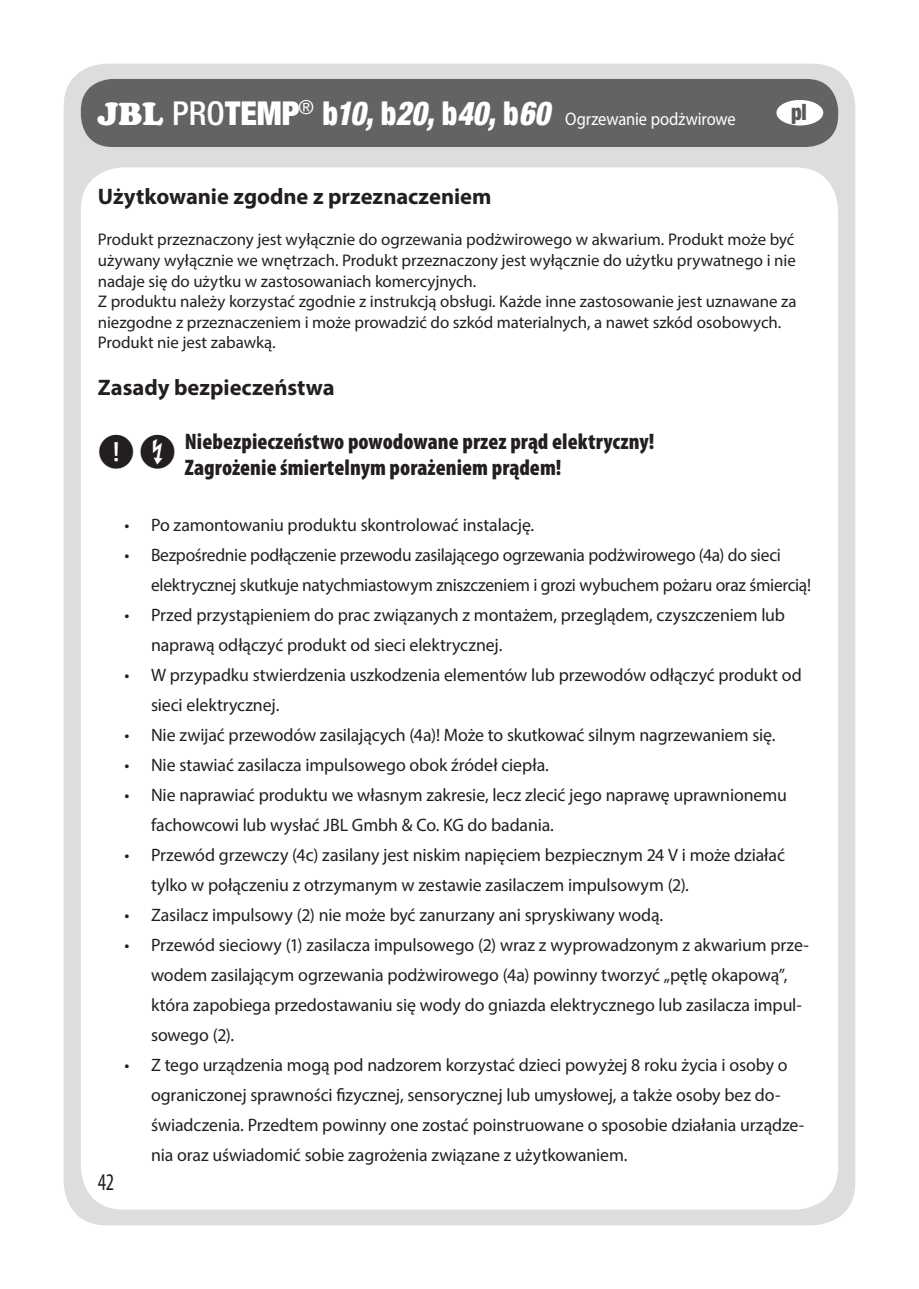
<style>
.page{position:relative;width:919px;height:1289px;background:#fff}
.page>*{position:absolute;margin:0;border:0;box-sizing:border-box;transform-origin:0 0}
.t1{font:condensed 24px "Myriad Pro";color:#231f20;scale:.9 1}
.t2{font:900 condensed 22.5px/25.8px "Myriad Pro";color:#231f20}
.t3{font:700 22.5px "Myriad Pro";color:#231f20}
.t4{font:900 condensed 22.5px "Helvetica Neue LT Pro";color:#57585a;scale:.9 1}
.t5{font:18.15px "Myriad Pro";letter-spacing:-.01em;color:#fff;scale:.91 1}
.t6{font:18px/30px "Myriad Pro";letter-spacing:-.01em;color:#231f20}
.t7{font:16.8px/20.5px "Myriad Pro";letter-spacing:-.005em;color:#231f20}
.s1{font-family:"Cooper";font-weight:900;font-size:33px}
.s2{font-family:"Helvetica Neue LT Pro";font-weight:500;font-stretch:condensed;font-size:33px}
.s3{font-family:"Helvetica Neue LT Pro";font-weight:900;font-stretch:condensed;font-size:33px}
.s4{font-family:"Helvetica Neue LT Pro";font-weight:900;font-style:italic;font-stretch:condensed;font-size:33px}
</style>
<div class="page">
<div style="left:64px;top:64px;width:791px;height:1161px;background:#dcdddf;border-radius:43px"></div>
<div style="left:81px;top:167px;width:757px;height:1042px;background:#fff;border-radius:43px"></div>
<div style="left:81px;top:79px;width:757px;height:68px;background:#636366;border-radius:32px"></div>
<div style="left:776px;top:100px;width:47px;height:25px;background:#fff;border-radius:50%"></div>
<p class="t5" style="left:98px;top:108px;width:702px"><span class="s1">JBL</span> <span class="s2">PRO</span><span class="s3">TEMP</span><sup>®</sup> <span class="s3">b</span><span class="s4">10,</span> <span class="s3">b</span><span class="s4">20,</span> <span class="s3">b</span><span class="s4">40,</span> <span class="s3">b</span><span class="s4">60</span> Ogrzewanie podżwirowe</p>
<p class="t4" style="left:791px;top:98px;width:19px">pl</p>
<p class="t3" style="left:98px;top:182px;width:395px">Użytkowanie zgodne z przeznaczeniem</p>
<p class="t7" style="left:98px;top:229px;width:700px">Produkt przeznaczony jest wyłącznie do ogrzewania podżwirowego w akwarium. Produkt może być używany wyłącznie we wnętrzach. Produkt przeznaczony jest wyłącznie do użytku prywatnego i nie nadaje się do użytku w zastosowaniach komercyjnych.<br>Z produktu należy korzystać zgodnie z instrukcją obsługi. Każde inne zastosowanie jest uznawane za niezgodne z przeznaczeniem i może prowadzić do szkód materialnych, a nawet szkód osobowych.<br>Produkt nie jest zabawką.</p>
<p class="t3" style="left:98px;top:372px;width:238px">Zasady bezpieczeństwa</p>
<p class="t2" style="left:185px;top:428px;width:471px">Niebezpieczeństwo powodowane przez prąd elektryczny!<br>Zagrożenie śmiertelnym porażeniem prądem!</p>
<p class="t6" style="left:124px;top:509px;width:411px">• Po zamontowaniu produktu skontrolować instalację.</p>
<p class="t6" style="left:151px;top:539px;width:661px;text-indent:-27px">• Bezpośrednie podłączenie przewodu zasilającego ogrzewania podżwirowego (4a) do sieci elektrycznej skutkuje natychmiastowym zniszczeniem i grozi wybuchem pożaru oraz śmiercią!</p>
<p class="t6" style="left:151px;top:599px;width:635px;text-indent:-27px">• Przed przystąpieniem do prac związanych z montażem, przeglądem, czyszczeniem lub naprawą odłączyć produkt od sieci elektrycznej.</p>
<p class="t6" style="left:151px;top:659px;width:652px;text-indent:-27px">• W przypadku stwierdzenia uszkodzenia elementów lub przewodów odłączyć produkt od sieci elektrycznej.</p>
<p class="t6" style="left:124px;top:719px;width:652px">• Nie zwijać przewodów zasilających (4a)! Może to skutkować silnym nagrzewaniem się.</p>
<p class="t6" style="left:124px;top:749px;width:426px">• Nie stawiać zasilacza impulsowego obok źródeł ciepła.</p>
<p class="t6" style="left:151px;top:779px;width:637px;text-indent:-27px">• Nie naprawiać produktu we własnym zakresie, lecz zlecić jego naprawę uprawnionemu fachowcowi lub wysłać JBL Gmbh &amp; Co. KG do badania.</p>
<p class="t6" style="left:151px;top:839px;width:635px;text-indent:-27px">• Przewód grzewczy (4c) zasilany jest niskim napięciem bezpiecznym 24 V i może działać tylko w połączeniu z otrzymanym w zestawie zasilaczem impulsowym (2).</p>
<p class="t6" style="left:124px;top:899px;width:540px">• Zasilacz impulsowy (2) nie może być zanurzany ani spryskiwany wodą.</p>
<p class="t6" style="left:151px;top:929px;width:659px;text-indent:-27px">• Przewód sieciowy (1) zasilacza impulsowego (2) wraz z wyprowadzonym z akwarium prze&shy;wodem zasilającym ogrzewania podżwirowego (4a) powinny tworzyć „pętlę okapową”, która zapobiega przedostawaniu się wody do gniazda elektrycznego lub zasilacza impul&shy;sowego (2).</p>
<p class="t6" style="left:151px;top:1049px;width:654px;text-indent:-27px">• Z tego urządzenia mogą pod nadzorem korzystać dzieci powyżej 8 roku życia i osoby o ograniczonej sprawności fizycznej, sensorycznej lub umysłowej, a także osoby bez do&shy;świadczenia. Przedtem powinny one zostać poinstruowane o sposobie działania urządze&shy;nia oraz uświadomić sobie zagrożenia związane z użytkowaniem.</p>
<h1 class="t1" style="left:98px;top:1167px;width:20px">42</h1>
</div>
